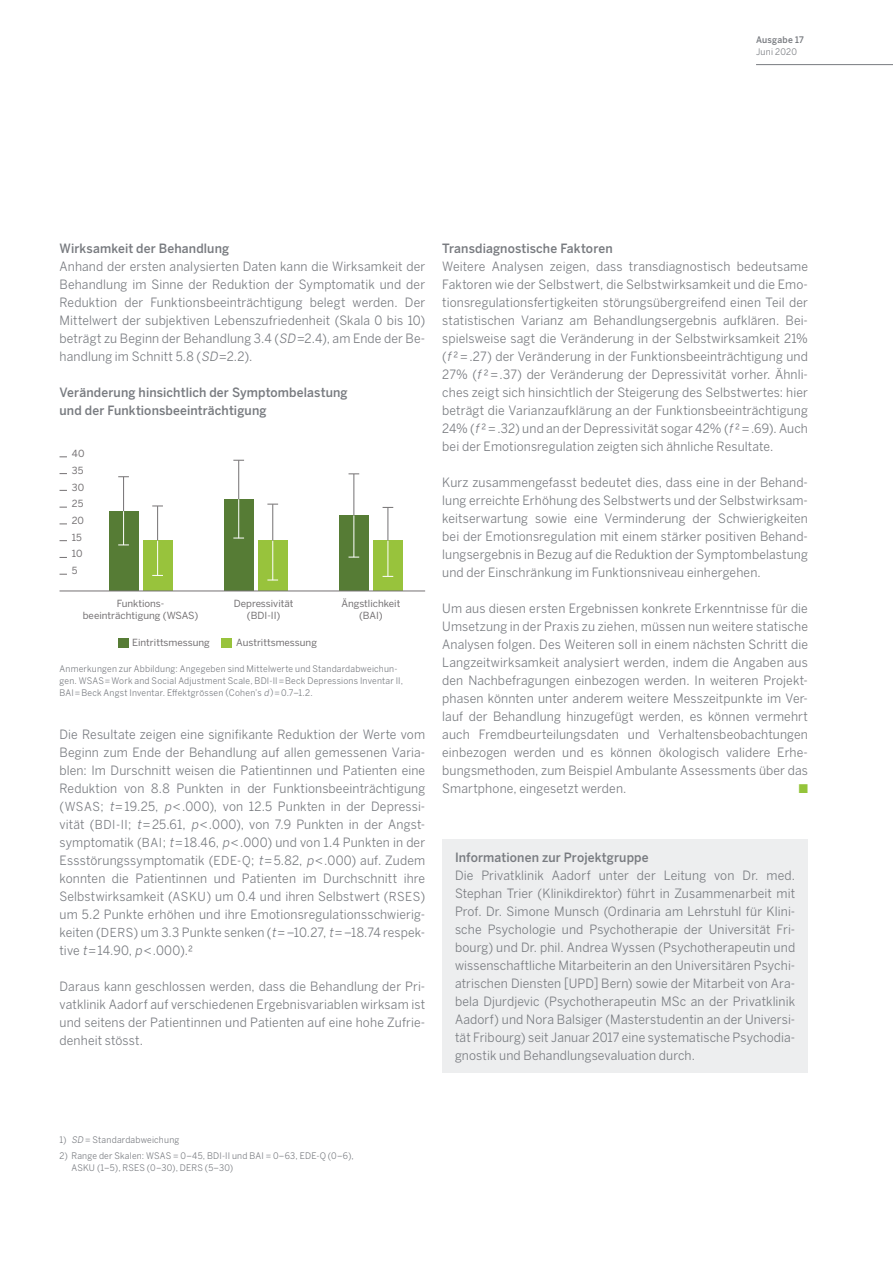
<style>
.page{position:relative;width:893px;height:1263px;background:#fff}
.page>*{position:absolute;margin:0;border:0;box-sizing:border-box;transform-origin:0 0}
.t1{font:12.75px/18px "Benton Sans";letter-spacing:.01em;color:#787b80;text-align:justify;scale:.95 1}
.t2{font:500 12.75px/18px "Benton Sans";letter-spacing:.01em;color:#787b80;scale:.95 1}
.t3{font:12.75px "Zapf Dingbats ITC";color:#94c43a;scale:.95 1}
.t4{font:9.75px/16.6px "Benton Sans";color:#747173;text-align:center}
.t5{font:9px/12px "Benton Sans";letter-spacing:.025em;color:#787b80;scale:.95 1}
.t6{font:500 9px "Benton Sans";letter-spacing:.025em;color:#787b80;scale:.95 1}
.s1{font-style:italic}
.s2{font-size:12.3px}
</style>
<div class="page">
<hr style="left:756px;top:64px;width:137px;height:1px;background:#787b80">
<div style="left:109px;top:511px;width:29px;height:80px;background:#567c35"></div>
<hr style="left:123px;top:477px;width:1px;height:34px;background:#747173">
<hr style="left:123px;top:511px;width:1px;height:34px;background:#fff">
<div style="left:143px;top:541px;width:29px;height:50px;background:#98c33c"></div>
<hr style="left:157px;top:506px;width:1px;height:35px;background:#747173">
<hr style="left:157px;top:541px;width:1px;height:35px;background:#fff">
<div style="left:224px;top:499px;width:30px;height:92px;background:#567c35"></div>
<hr style="left:238px;top:460px;width:1px;height:39px;background:#747173">
<hr style="left:238px;top:499px;width:1px;height:39px;background:#fff">
<div style="left:258px;top:541px;width:30px;height:50px;background:#98c33c"></div>
<hr style="left:272px;top:504px;width:1px;height:37px;background:#747173">
<hr style="left:272px;top:541px;width:1px;height:39px;background:#fff">
<div style="left:339px;top:515px;width:30px;height:76px;background:#567c35"></div>
<hr style="left:353px;top:474px;width:1px;height:41px;background:#747173">
<hr style="left:353px;top:515px;width:1px;height:42px;background:#fff">
<div style="left:373px;top:541px;width:30px;height:50px;background:#98c33c"></div>
<hr style="left:388px;top:507px;width:1px;height:34px;background:#747173">
<hr style="left:388px;top:541px;width:1px;height:35px;background:#fff">
<div style="left:222px;top:638px;width:10px;height:10px;background:#98c33c"></div>
<div style="left:118px;top:638px;width:10px;height:10px;background:#567c35"></div>
<hr style="left:60px;top:591px;width:365px;height:1px;background:#747173">
<div style="left:442px;top:840px;width:366px;height:233px;background:#edeeef"></div>
<p class="t6" style="left:756px;top:35px;width:52px">Ausgabe 17</p>
<p class="t5" style="left:756px;top:46px;width:45px">Juni 2020</p>
<p class="t2" style="left:60px;top:239px;width:180px">Wirksamkeit der Behandlung</p>
<p class="t1" style="left:60px;top:257px;width:386px">Anhand der ersten analysierten Daten kann die Wirksamkeit der Behandlung im Sinne der Reduktion der Symptomatik und der Reduktion der Funktionsbeeinträchtigung belegt werden. Der Mittelwert der subjektiven Lebenszufriedenheit (Skala 0 bis 10) beträgt zu Beginn der Behandlung 3.4 (<span class="s1">SD</span>=2.4), am Ende der Be&shy;handlung im Schnitt 5.8 (<span class="s1">SD</span>=2.2).</p>
<p class="t2" style="left:60px;top:383px;width:305px">Veränderung hinsichtlich der Symptombelastung und der Funktionsbeeinträchtigung</p>
<p class="t4" style="left:72px;top:445px;width:14px;text-align:left">40<br>35<br>30<br>25<br>20<br>15<br>10<br>5</p>
<p class="t4" style="left:83px;top:598px;width:117px;line-height:11.7px">Funktions&shy;beeinträchtigung (WSAS)</p>
<p class="t4" style="left:234px;top:598px;width:61px;line-height:11.7px">Depressivität (BDI-II)</p>
<p class="t4" style="left:341px;top:598px;width:60px;line-height:11.7px">Ängstlichkeit (BAI)</p>
<p class="t4" style="left:132px;top:634px;width:79px">Eintrittsmessung</p>
<p class="t4" style="left:236px;top:634px;width:82px">Austrittsmessung</p>
<p class="t5" style="left:60px;top:662px;width:363px">Anmerkungen zur Abbildung: Angegeben sind Mittelwerte und Standardabweichun&shy;gen. WSAS=Work and Social Adjustment Scale, BDI-II=Beck Depressions Inventar II,<br>BAI=Beck Angst Inventar. Effektgrössen (Cohen’s <span class="s1">d</span>)=0.7–1.2.</p>
<p class="t1" style="left:60px;top:725px;width:386px">Die Resultate zeigen eine signifikante Reduktion der Werte vom Beginn zum Ende der Behandlung auf allen gemessenen Varia&shy;blen: Im Durschnitt weisen die Patientinnen und Patienten eine Reduktion von 8.8 Punkten in der Funktionsbeeinträchtigung (<span class="s2">WSAS</span>; <span class="s1">t</span>=19.25, <span class="s1">p</span>&lt;.000), von 12.5 Punkten in der Depressi&shy;vität (<span class="s2">BDI-II</span>; <span class="s1">t</span>=25.61, <span class="s1">p</span>&lt;.000), von 7.9 Punkten in der Angst&shy;symptomatik (<span class="s2">BAI</span>; <span class="s1">t</span>=18.46, <span class="s1">p</span>&lt;.000) und von 1.4 Punkten in der Essstörungssymptomatik (<span class="s2">EDE-Q</span>; <span class="s1">t</span>=5.82, <span class="s1">p</span>&lt;.000) auf. Zudem konnten die Patientinnen und Patienten im Durchschnitt ihre Selbstwirksamkeit (<span class="s2">ASKU</span>) um 0.4 und ihren Selbstwert (<span class="s2">RSES</span>) um 5.2 Punkte erhöhen und ihre Emotionsregulationsschwierig&shy;keiten (<span class="s2">DERS</span>) um 3.3 Punkte senken (<span class="s1">t</span>=–10.27, <span class="s1">t</span>=–18.74 respek&shy;tive <span class="s1">t</span>=14.90, <span class="s1">p</span>&lt;.000).²</p>
<p class="t1" style="left:60px;top:978px;width:386px">Daraus kann geschlossen werden, dass die Behandlung der Pri&shy;vatklinik Aadorf auf verschiedenen Ergebnisvariablen wirksam ist und seitens der Patientinnen und Patienten auf eine hohe Zufrie&shy;denheit stösst.</p>
<p class="t2" style="left:442px;top:239px;width:181px">Transdiagnostische Faktoren</p>
<p class="t1" style="left:442px;top:257px;width:386px">Weitere Analysen zeigen, dass transdiagnostisch bedeutsame Faktoren wie der Selbstwert, die Selbstwirksamkeit und die Emo&shy;tionsregulationsfertigkeiten störungsübergreifend einen Teil der statistischen Varianz am Behandlungsergebnis aufklären. Bei&shy;spielsweise sagt die Veränderung in der Selbstwirksamkeit 21% (<span class="s1">f</span>²=.27) der Veränderung in der Funktionsbeeinträchtigung und 27% (<span class="s1">f</span>²=.37) der Veränderung der Depressivität vorher. Ähnli&shy;ches zeigt sich hinsichtlich der Steigerung des Selbstwertes: hier beträgt die Varianzaufklärung an der Funktionsbeeinträchtigung 24% (<span class="s1">f</span>²=.32) und an der Depressivität sogar 42% (<span class="s1">f</span>²=.69). Auch bei der Emotionsregulation zeigten sich ähnliche Resultate.</p>
<p class="t1" style="left:442px;top:474px;width:386px">Kurz zusammengefasst bedeutet dies, dass eine in der Behand&shy;lung erreichte Erhöhung des Selbstwerts und der Selbstwirksam&shy;keitserwartung sowie eine Verminderung der Schwierigkeiten bei der Emotionsregulation mit einem stärker positiven Behand&shy;lungsergebnis in Bezug auf die Reduktion der Symptombelastung und der Einschränkung im Funktionsniveau einhergehen.</p>
<p class="t1" style="left:442px;top:600px;width:386px">Um aus diesen ersten Ergebnissen konkrete Erkenntnisse für die Umsetzung in der Praxis zu ziehen, müssen nun weitere statische Analysen folgen. Des Weiteren soll in einem nächsten Schritt die Langzeitwirksamkeit analysiert werden, indem die Angaben aus den Nachbefragungen einbezogen werden. In weiteren Projekt&shy;phasen könnten unter anderem weitere Messzeitpunkte im Ver&shy;lauf der Behandlung hinzugefügt werden, es können vermehrt auch Fremdbeurteilungsdaten und Verhaltensbeobachtungen einbezogen werden und es können ökologisch validere Erhe&shy;bungsmethoden, zum Beispiel Ambulante Assessments über das Smartphone, eingesetzt werden.</p>
<p class="t3" style="left:799px;top:783px;width:11px">■</p>
<p class="t2" style="left:455px;top:849px;width:205px">Informationen zur Projektgruppe</p>
<p class="t1" style="left:455px;top:867px;width:360px">Die Privatklinik Aadorf unter der Leitung von Dr. med.<br>Stephan Trier (Klinikdirektor) führt in Zusammenarbeit mit Prof. Dr. Simone Munsch (Ordinaria am Lehrstuhl für Klini&shy;sche Psychologie und Psychotherapie der Universität Fri&shy;bourg) und Dr. phil. Andrea Wyssen (Psychotherapeutin und wissenschaftliche Mitarbeiterin an den Universitären Psychi&shy;atrischen Diensten [UPD] Bern) sowie der Mitarbeit von Ara&shy;bela Djurdjevic (Psychotherapeutin MSc an der Privatklinik Aadorf) und Nora Balsiger (Masterstudentin an der Universi&shy;tät Fribourg) seit Januar 2017 eine systematische Psychodia&shy;gnostik und Behandlungsevaluation durch.</p>
<p class="t5" style="left:60px;top:1134px;width:128px">1) <span class="s1">SD</span> = Standardabweichung</p>
<p class="t5" style="left:72px;top:1150px;width:299px;text-indent:-12px">2) Range der Skalen: WSAS = 0–45, BDI-II und BAI = 0–63, EDE-Q (0–6),<br>ASKU (1–5), RSES (0–30), DERS (5–30)</p>
</div>
